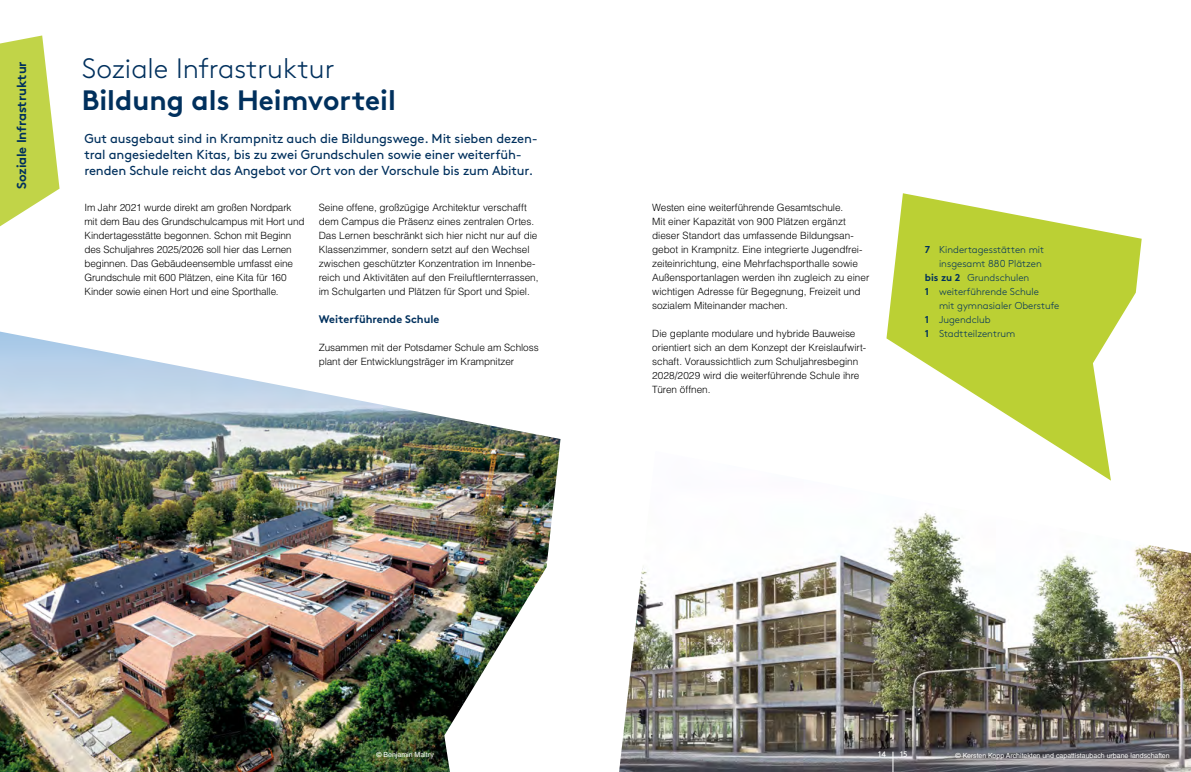
<style>
.page{position:relative;width:1191px;height:772px;background:#fff}
.page>*{position:absolute;margin:0;border:0;box-sizing:border-box;transform-origin:0 0}
.t1{font:700 28px "Brown Std";color:#00305d}
.t2{font:300 28px "Brown Std";color:#00305d}
.t3{font:13px/16px "Brown Std";letter-spacing:-.01em;color:#00305d}
.t4{font:700 13px "Brown Std";letter-spacing:-.01em;color:#00305d}
.t5{font:700 11px "Brown Std";color:#00305d}
.t6{font:300 10px/14px "Helvetica LT Std";letter-spacing:-.005em;color:#000}
.t7{font:300 10px/14px "Brown Std";color:#00305d;text-align:right}
.t8{font:8px "Brown Std";color:#fff}
.t9{font:7px "Helvetica LT Std";color:#fff}
.s1{font-weight:700}
</style>
<div class="page">
<svg style="left:0;top:35px;width:60px;height:192px"></svg>
<img style="left:619px;top:480px;width:572px;height:291px">
<img style="left:0;top:331px;width:560px;height:440px">
<svg style="left:886px;top:193px;width:255px;height:287px;fill:#bbd034"></svg>
<svg style="left:892px;top:751px;width:1px;height:20px"></svg>
<p class="t4" style="left:14px;top:189px;width:130px;rotate:-90deg">Soziale Infrastruktur</p>
<p class="t2" style="left:82px;top:52px;width:254px">Soziale Infrastruktur</p>
<p class="t1" style="left:82px;top:83px;width:315px">Bildung als Heimvorteil</p>
<p class="t3" style="left:84px;top:131px;width:455px">Gut ausgebaut sind in Krampnitz auch die Bildungswege. Mit sieben dezen&shy;tral angesiedelten Kitas, bis zu zwei Grundschulen sowie einer weiterfüh&shy;renden Schule reicht das Angebot vor Ort von der Vorschule bis zum Abitur.</p>
<p class="t6" style="left:84px;top:200px;width:222px">Im Jahr 2021 wurde direkt am großen Nordpark mit dem Bau des Grundschulcampus mit Hort und Kindertagesstätte begonnen. Schon mit Beginn des Schuljahres 2025/2026 soll hier das Lernen beginnen. Das Gebäudeensemble umfasst eine Grundschule mit 600 Plätzen, eine Kita für 160<br>Kinder sowie einen Hort und eine Sporthalle.</p>
<p class="t6" style="left:319px;top:200px;width:221px">Seine offene, großzügige Architektur verschafft dem Campus die Präsenz eines zentralen Ortes.<br>Das Lernen beschränkt sich hier nicht nur auf die Klassenzimmer, sondern setzt auf den Wechsel zwischen geschützter Konzentration im Innenbe&shy;reich und Aktivitäten auf den Freiluftlernterrassen, im Schulgarten und Plätzen für Sport und Spiel.</p>
<p class="t5" style="left:319px;top:312px;width:122px">Weiterführende Schule</p>
<p class="t6" style="left:319px;top:340px;width:222px">Zusammen mit der Potsdamer Schule am Schloss plant der Entwicklungsträger im Krampnitzer</p>
<p class="t6" style="left:652px;top:200px;width:192px">Westen eine weiterführende Gesamtschule.</p>
<p class="t6" style="left:652px;top:214px;width:219px">Mit einer Kapazität von 900 Plätzen ergänzt dieser Standort das umfassende Bildungsan&shy;gebot in Krampnitz. Eine integrierte Jugendfrei&shy;zeiteinrichtung, eine Mehrfachsporthalle sowie Außensportanlagen werden ihn zugleich zu einer wichtigen Adresse für Begegnung, Freizeit und sozialem Miteinander machen.</p>
<p class="t6" style="left:652px;top:326px;width:215px">Die geplante modulare und hybride Bauweise orientiert sich an dem Konzept der Kreislaufwirt&shy;schaft. Voraussichtlich zum Schuljahresbeginn 2028/2029 wird die weiterführende Schule ihre Türen öffnen.</p>
<p class="t7" style="left:925px;top:242px;width:121px"><span class="s1">7</span> Kindertagesstätten mit insgesamt 880 Plätzen</p>
<p class="t7" style="left:925px;top:270px;width:106px"><span class="s1">bis zu 2</span> Grundschulen</p>
<p class="t7" style="left:939px;top:284px;width:122px;text-align:left;text-indent:-14px"><span class="s1">1</span> weiterführende Schule<br>mit gymnasialer Oberstufe</p>
<p class="t7" style="left:925px;top:312px;width:67px"><span class="s1">1</span> Jugendclub</p>
<p class="t7" style="left:925px;top:326px;width:92px"><span class="s1">1</span> Stadtteilzentrum</p>
<p class="t9" style="left:376px;top:750px;width:59px">© Benjamin Maltry</p>
<p class="t8" style="left:878px;top:749px;width:9px">14</p>
<p class="t8" style="left:900px;top:749px;width:9px">15</p>
<p class="t9" style="left:955px;top:750px;width:216px">© Kersten Kopp Architekten und capattistaubach urbane landschaften</p>
</div>
